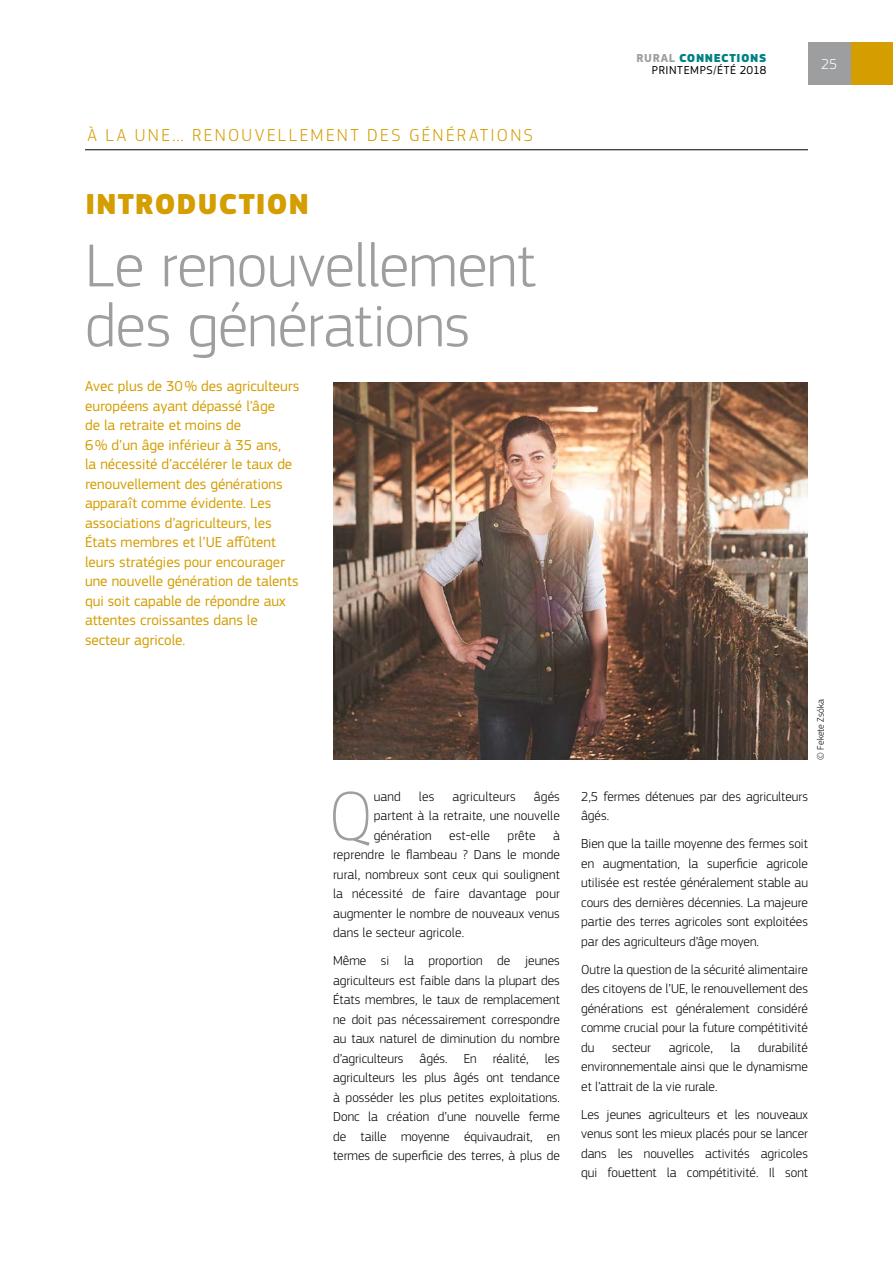
<style>
.page{position:relative;width:893px;height:1263px;background:#fff}
.page>*{position:absolute;margin:0;border:0;box-sizing:border-box;transform-origin:0 0}
.t1{font:100 72.3px "EC Square Sans Pro";color:#9c9e9f}
.t2{font:300 63px/60px "EC Square Sans Pro";letter-spacing:-.005em;color:#9c9e9f}
.t3{font:900 30px "EC Square Sans Pro";letter-spacing:.025em;color:#d49d00}
.t4{font:300 18px "EC Square Sans Pro";letter-spacing:.13em;color:#d49d00}
.t5{font:15px/19.5px "EC Square Sans Pro";color:#d49d00}
.t6{font:300 15px "EC Square Sans Pro";color:#fff}
.t7{font:300 13.5px/19.5px "EC Square Sans Pro";color:#000;text-align:justify}
.t8{font:12px/12px "EC Square Sans Pro";letter-spacing:.05em;color:#000;text-align:right}
.t9{font:300 9.75px "EC Square Sans Pro";color:#000}
.s1{font-weight:700;color:#9c9e9f}
.s2{font-weight:900;color:#008183}
</style>
<div class="page">
<div style="left:850px;top:43px;width:43px;height:42px;background:#d49d00"></div>
<hr style="left:85px;top:149px;width:723px;height:1px;background:#000">
<img style="left:333px;top:383px;width:475px;height:377px">
<div style="left:808px;top:43px;width:42px;height:42px;background:#9c9e9f"></div>
<h3 class="t4" style="left:87px;top:125px;width:447px">À LA UNE… RENOUVELLEMENT DES GÉNÉRATIONS</h3>
<h3 class="t3" style="left:85px;top:185px;width:225px">INTRODUCTION</h3>
<h2 class="t2" style="left:85px;top:235px;width:452px">Le renouvellement des générations</h2>
<p class="t5" style="left:85px;top:377px;width:216px">Avec plus de 30% des agriculteurs européens ayant dépassé l’âge<br>de la retraite et moins de<br>6% d’un âge inférieur à 35 ans,<br>la nécessité d’accélérer le taux de renouvellement des générations apparaît comme évidente. Les associations d’agriculteurs, les<br>États membres et l’UE affûtent leurs stratégies pour encourager une nouvelle génération de talents qui soit capable de répondre aux attentes croissantes dans le secteur agricole.</p>
<p class="t7" style="left:374px;top:787px;width:188px;text-indent:160px">âgés partent à la retraite, une nouvelle génération</p>
<h1 class="t1" style="left:329px;top:774px;width:46px">Q</h1>
<p class="t7" style="left:374px;top:787px;width:28px">uand</p>
<p class="t7" style="left:419px;top:787px;width:17px">les</p>
<p class="t7" style="left:452px;top:787px;width:65px">agriculteurs</p>
<p class="t7" style="left:449px;top:826px;width:42px">est-elle</p>
<p class="t7" style="left:507px;top:826px;width:30px">prête</p>
<p class="t7" style="left:333px;top:826px;width:228px;text-indent:220px">à reprendre le flambeau ? Dans le monde rural, nombreux sont ceux qui soulignent la nécessité de faire davantage pour augmenter le nombre de nouveaux venus dans le secteur agricole.</p>
<p class="t7" style="left:333px;top:951px;width:228px">Même si la proportion de jeunes agriculteurs est faible dans la plupart des États membres, le taux de remplacement ne doit pas nécessairement correspondre au taux naturel de diminution du nombre d’agriculteurs âgés. En réalité, les agriculteurs les plus âgés ont tendance à posséder les plus petites exploitations.<br>Donc la création d’une nouvelle ferme de taille moyenne équivaudrait, en termes de superficie des terres, à plus de</p>
<p class="t8" style="left:637px;top:52px;width:131px"><span class="s1">RURAL</span> <span class="s2">CONNECTIONS<br></span>PRINTEMPS/ÉTÉ 2018</p>
<p class="t6" style="left:821px;top:56px;width:18px">25</p>
<p class="t9" style="left:815px;top:760px;width:62px;rotate:-90deg">© Fekete Zsóka</p>
<p class="t7" style="left:581px;top:786px;width:228px">2,5 fermes détenues par des agriculteurs âgés.</p>
<p class="t7" style="left:581px;top:834px;width:228px">Bien que la taille moyenne des fermes soit en augmentation, la superficie agricole utilisée est restée généralement stable au cours des dernières décennies. La majeure partie des terres agricoles sont exploitées par des agriculteurs d’âge moyen.</p>
<p class="t7" style="left:581px;top:959px;width:228px">Outre la question de la sécurité alimentaire des citoyens de l’UE, le renouvellement des générations est généralement considéré comme crucial pour la future compétitivité du</p>
<p class="t7" style="left:581px;top:1037px;width:228px;text-indent:177px">durabilité environnementale ainsi que le dynamisme et l’attrait de la vie rurale.</p>
<p class="t7" style="left:581px;top:1104px;width:228px">Les jeunes agriculteurs et les nouveaux venus sont les mieux placés pour se lancer dans les nouvelles activités agricoles qui fouettent la compétitivité. Il sont</p>
<p class="t7" style="left:612px;top:1037px;width:40px">secteur</p>
<p class="t7" style="left:669px;top:1037px;width:45px">agricole,</p>
<p class="t7" style="left:731px;top:1037px;width:11px">la</p>
</div>
